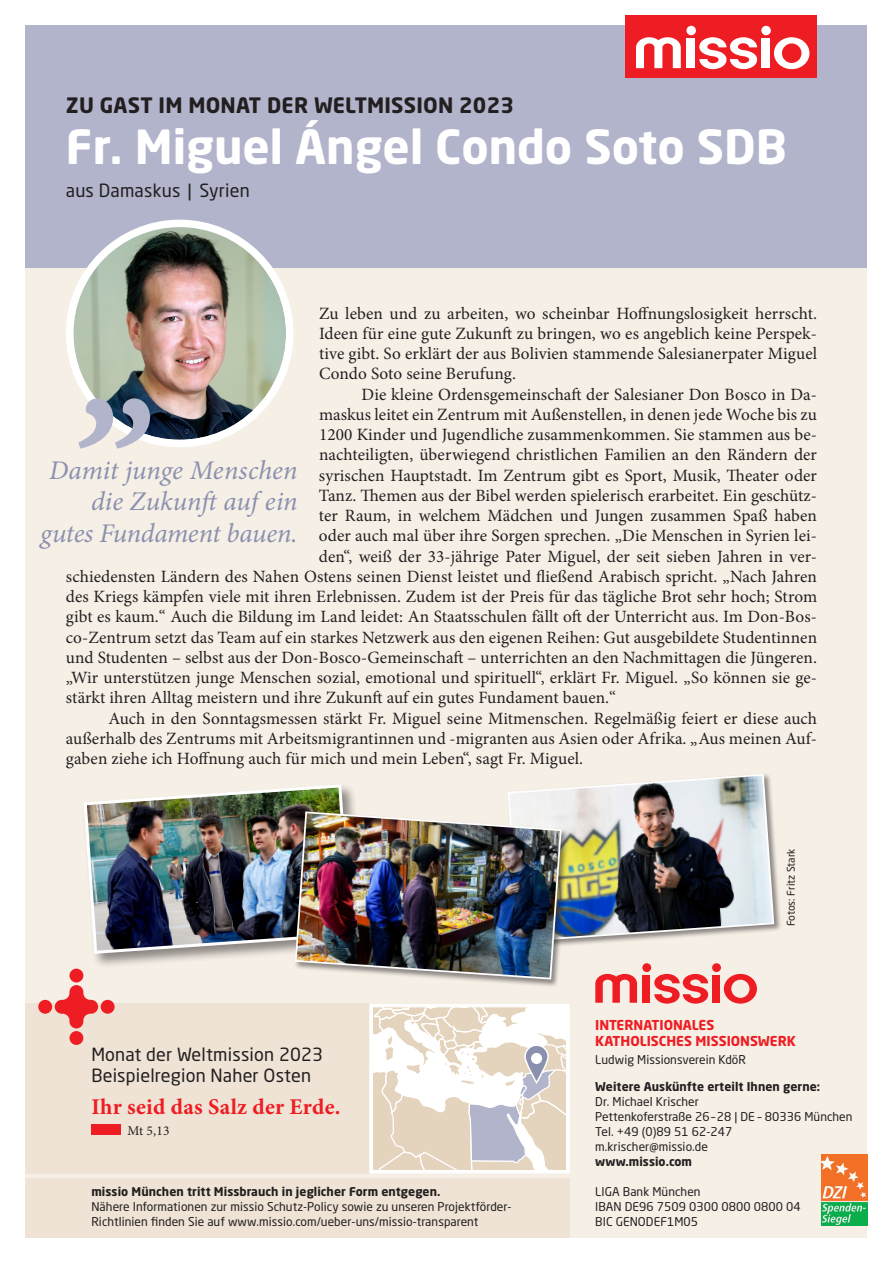
<style>
.page{position:relative;width:893px;height:1263px;background:#fff}
.page>*{position:absolute;margin:0;border:0;box-sizing:border-box;transform-origin:0 0}
.h_ueber_z2{font:700 46.5px "Neo Sans Std";color:#fff}
.Eingangszitat{font:italic 27px/31.5px "Minion Pro";letter-spacing:-.005em;color:#8b90af;text-align:right}
.t1{font:700 22.5px "Minion Pro";letter-spacing:.015em;color:#ee1d23}
.h_üeber_z1{font:700 21px "Neo Sans Std";letter-spacing:.01em;color:#231f20}
.h_ueber_z3{font:18px/21px "Neo Sans Std";letter-spacing:.01em;color:#231f20}
.Fließtext_Minion_Ein{font:17.25px/20.2px "Minion Pro";letter-spacing:.005em;color:#231f20;text-align:justify}
.Fließtext_Minion{font:17.25px/20.2px "Minion Pro";letter-spacing:.005em;color:#231f20;text-align:justify}
.t2{font:700 13.5px "Neo Sans Std";color:#ee1d23}
.t3{font:13.5px "Minion Pro";color:#231f20}
.t4{font:12px/15px "Neo Sans Std";letter-spacing:.005em;color:#231f20}
.t5{font:700 12px/15px "Neo Sans Std";letter-spacing:.005em;color:#231f20}
.Fotovermerk{font:10.5px "Neo Sans Std";color:#231f20}
.s1{font-weight:700}
.s2{font-weight:400}
</style>
<div class="page">
<div style="left:26px;top:268px;width:841px;height:969px;background:#f5efe6"></div>
<div style="left:26px;top:26px;width:841px;height:242px;background:#b1b4cb"></div>
<div style="left:626px;top:16px;width:191px;height:62px;background:#ee1d23"></div>
<svg style="left:636px;top:37px;width:45px;height:31px"></svg>
<svg style="left:699px;top:37px;width:58px;height:32px"></svg>
<div style="left:687px;top:38px;width:8px;height:30px;background:#fff"></div>
<div style="left:686px;top:26px;width:10px;height:9px;background:#fff;border-radius:50%"></div>
<div style="left:762px;top:38px;width:8px;height:30px;background:#fff"></div>
<div style="left:761px;top:26px;width:10px;height:9px;background:#fff;border-radius:50%"></div>
<svg style="left:774px;top:37px;width:35px;height:32px"></svg>
<div style="left:82px;top:782px;width:284px;height:186px;background:#231f20;opacity:.5"></div>
<img style="left:82px;top:783px;width:271px;height:172px">
<div style="left:507px;top:773px;width:275px;height:177px;background:#231f20;opacity:.5"></div>
<img style="left:507px;top:773px;width:268px;height:170px">
<div style="left:26px;top:1003px;width:544px;height:171px;background:#eee3d4"></div>
<div style="left:26px;top:1178px;width:544px;height:59px;background:#eee3d4"></div>
<div style="left:38px;top:1000px;width:14px;height:14px;background:#ee1d23;border-radius:50%"></div>
<div style="left:101px;top:1000px;width:14px;height:14px;background:#ee1d23;border-radius:50%"></div>
<div style="left:69px;top:1031px;width:14px;height:14px;background:#ee1d23;border-radius:50%"></div>
<div style="left:69px;top:968px;width:14px;height:14px;background:#ee1d23;border-radius:50%"></div>
<svg style="left:55px;top:985px;width:43px;height:43px"></svg>
<div style="left:91px;top:1124px;width:30px;height:11px;background:#ee1d23"></div>
<img style="left:821px;top:1154px;width:46px;height:72px">
<svg style="left:595px;top:974px;width:42px;height:29px"></svg>
<svg style="left:654px;top:974px;width:54px;height:30px"></svg>
<div style="left:643px;top:975px;width:7px;height:28px;background:#ee1d23"></div>
<div style="left:642px;top:963px;width:9px;height:9px;background:#ee1d23;border-radius:50%"></div>
<div style="left:712px;top:975px;width:8px;height:28px;background:#ee1d23"></div>
<div style="left:712px;top:963px;width:9px;height:9px;background:#ee1d23;border-radius:50%"></div>
<svg style="left:724px;top:974px;width:33px;height:30px"></svg>
<img style="left:73px;top:227px;width:213px;height:213px;border-radius:106px">
<div style="left:66px;top:220px;width:228px;height:227px;border:8px solid #fff;border-radius:50%"></div>
<svg style="left:374px;top:1008px;width:191px;height:161px;background:#e9e1d7"></svg>
<div style="left:369px;top:1003px;width:201px;height:171px;border:4px solid #fff"></div>
<div style="left:294px;top:811px;width:275px;height:176px;background:#231f20;opacity:.5"></div>
<img style="left:294px;top:810px;width:269px;height:170px">
<svg style="left:78px;top:398px;width:72px;height:51px"></svg>
<svg style="left:525px;top:1045px;width:23px;height:37px"></svg>
<div style="left:524px;top:1044px;width:25px;height:39px;border:2px solid #fff;border-radius:12px"></div>
<div style="left:532px;top:1054px;width:9px;height:9px;background:#fff;border-radius:50%"></div>
<div style="left:531px;top:1053px;width:11px;height:11px;border:2px solid #fff;border-radius:50%"></div>
<p class="h_üeber_z1" style="left:66px;top:92px;width:450px">ZU GAST IM MONAT DER WELTMISSION 2023</p>
<p class="h_ueber_z2" style="left:66px;top:117px;width:723px">Fr. Miguel Ángel Condo Soto SDB</p>
<p class="h_ueber_z3" style="left:66px;top:180px;width:185px">aus Damaskus | Syrien</p>
<p class="Fließtext_Minion" style="left:319px;top:303px;width:499px">Zu leben und zu arbeiten, wo scheinbar Hoffnungslosigkeit herrscht.<br>Ideen für eine gute Zukunft zu bringen, wo es angeblich keine Perspek&shy;tive gibt. So erklärt der aus Bolivien stammende Salesianerpater Miguel Condo Soto seine Berufung.</p>
<p class="Fließtext_Minion_Ein" style="left:362px;top:384px;width:457px">Die kleine Ordensgemeinschaft der Salesianer Don Bosco in Da-</p>
<p class="Fließtext_Minion_Ein" style="left:319px;top:404px;width:499px">maskus leitet ein Zentrum mit Außenstellen, in denen jede Woche bis zu</p>
<p class="Fließtext_Minion_Ein" style="left:319px;top:424px;width:499px">1200 Kinder und Jugendliche zusammenkommen. Sie stammen aus be-</p>
<p class="Fließtext_Minion_Ein" style="left:319px;top:445px;width:499px">nachteiligten, überwiegend christlichen Familien an den Rändern der</p>
<p class="Fließtext_Minion_Ein" style="left:319px;top:465px;width:500px">syrischen Hauptstadt. Im Zentrum gibt es Sport, Musik, Theater oder</p>
<p class="Fließtext_Minion_Ein" style="left:319px;top:485px;width:500px">Tanz. Themen aus der Bibel werden spielerisch erarbeitet. Ein geschütz-</p>
<p class="Fließtext_Minion_Ein" style="left:319px;top:505px;width:500px">ter Raum, in welchem Mädchen und Jungen zusammen Spaß haben</p>
<p class="Fließtext_Minion_Ein" style="left:319px;top:526px;width:500px">oder auch mal über ihre Sorgen sprechen. „Die Menschen in Syrien lei-</p>
<p class="Fließtext_Minion_Ein" style="left:319px;top:546px;width:500px">den“, weiß der 33-jährige Pater Miguel, der seit sieben Jahren in ver-</p>
<p class="Fließtext_Minion_Ein" style="left:66px;top:566px;width:753px">schiedensten Ländern des Nahen Ostens seinen Dienst leistet und fließend Arabisch spricht. „Nach Jahren</p>
<p class="Fließtext_Minion_Ein" style="left:66px;top:586px;width:753px">des Kriegs kämpfen viele mit ihren Erlebnissen. Zudem ist der Preis für das tägliche Brot sehr hoch; Strom</p>
<p class="Fließtext_Minion_Ein" style="left:66px;top:607px;width:753px">gibt es kaum.“ Auch die Bildung im Land leidet: An Staatsschulen fällt oft der Unterricht aus. Im Don-Bos-</p>
<p class="Fließtext_Minion_Ein" style="left:66px;top:627px;width:753px">co-Zentrum setzt das Team auf ein starkes Netzwerk aus den eigenen Reihen: Gut ausgebildete Studentinnen</p>
<p class="Fließtext_Minion_Ein" style="left:66px;top:647px;width:752px">und Studenten – selbst aus der Don-Bosco-Gemeinschaft – unterrichten an den Nachmittagen die Jüngeren.</p>
<p class="Fließtext_Minion_Ein" style="left:66px;top:667px;width:753px">„Wir unterstützen junge Menschen sozial, emotional und spirituell“, erklärt Fr. Miguel. „So können sie ge-</p>
<p class="Fließtext_Minion_Ein" style="left:66px;top:688px;width:552px">stärkt ihren Alltag meistern und ihre Zukunft auf ein gutes Fundament bauen.“</p>
<p class="Fließtext_Minion_Ein" style="left:66px;top:708px;width:753px;text-indent:43px">Auch in den Sonntagsmessen stärkt Fr. Miguel seine Mitmenschen. Regelmäßig feiert er diese auch außerhalb des Zentrums mit Arbeitsmigrantinnen und -migranten aus Asien oder Afrika. „Aus meinen Auf&shy;gaben ziehe ich Hoffnung auch für mich und mein Leben“, sagt Fr. Miguel.</p>
<p class="Eingangszitat" style="left:41px;top:454px;width:259px">Damit junge Menschen die Zukunft auf ein gutes Fundament bauen.</p>
<p class="h_ueber_z3" style="left:91px;top:1043px;width:233px">Monat der Weltmission 2023<br>Beispielregion Naher Osten</p>
<p class="t1" style="left:91px;top:1091px;width:250px">Ihr seid das Salz der Erde.</p>
<p class="t3" style="left:127px;top:1121px;width:44px">Mt 5,13</p>
<p class="t4" style="left:91px;top:1184px;width:422px"><span class="s1">missio München tritt Missbrauch in jeglicher Form entgegen.<br></span>Nähere Informationen zur missio Schutz-Policy sowie zu unseren Projektförder-<br>Richtlinien finden Sie auf www.missio.com/ueber-uns/missio-transparent</p>
<p class="Fotovermerk" style="left:784px;top:926px;width:79px;rotate:-90deg">Fotos: Fritz Stark</p>
<p class="t2" style="left:595px;top:1016px;width:120px">INTERNATIONALES</p>
<p class="t2" style="left:595px;top:1033px;width:202px">KATHOLISCHES MISSIONSWERK</p>
<p class="t4" style="left:595px;top:1051px;width:152px">Ludwig Missionsverein KdöR</p>
<p class="t5" style="left:595px;top:1078px;width:226px">Weitere Auskünfte erteilt Ihnen gerne:<br><span class="s2">Dr. Michael Krischer</span></p>
<p class="t4" style="left:595px;top:1108px;width:259px">Pettenkoferstraße 26–28 | DE – 80336 München</p>
<p class="t4" style="left:595px;top:1123px;width:139px">Tel. +49 (0)89 51 62-247</p>
<p class="t4" style="left:595px;top:1138px;width:114px">m.krischer@missio.de</p>
<p class="t5" style="left:595px;top:1153px;width:98px">www.missio.com</p>
<p class="t4" style="left:595px;top:1183px;width:107px">LIGA Bank München</p>
<p class="t4" style="left:595px;top:1198px;width:207px">IBAN DE96 7509 0300 0800 0800 04</p>
<p class="t4" style="left:595px;top:1213px;width:104px">BIC GENODEF1M05</p>
</div>
